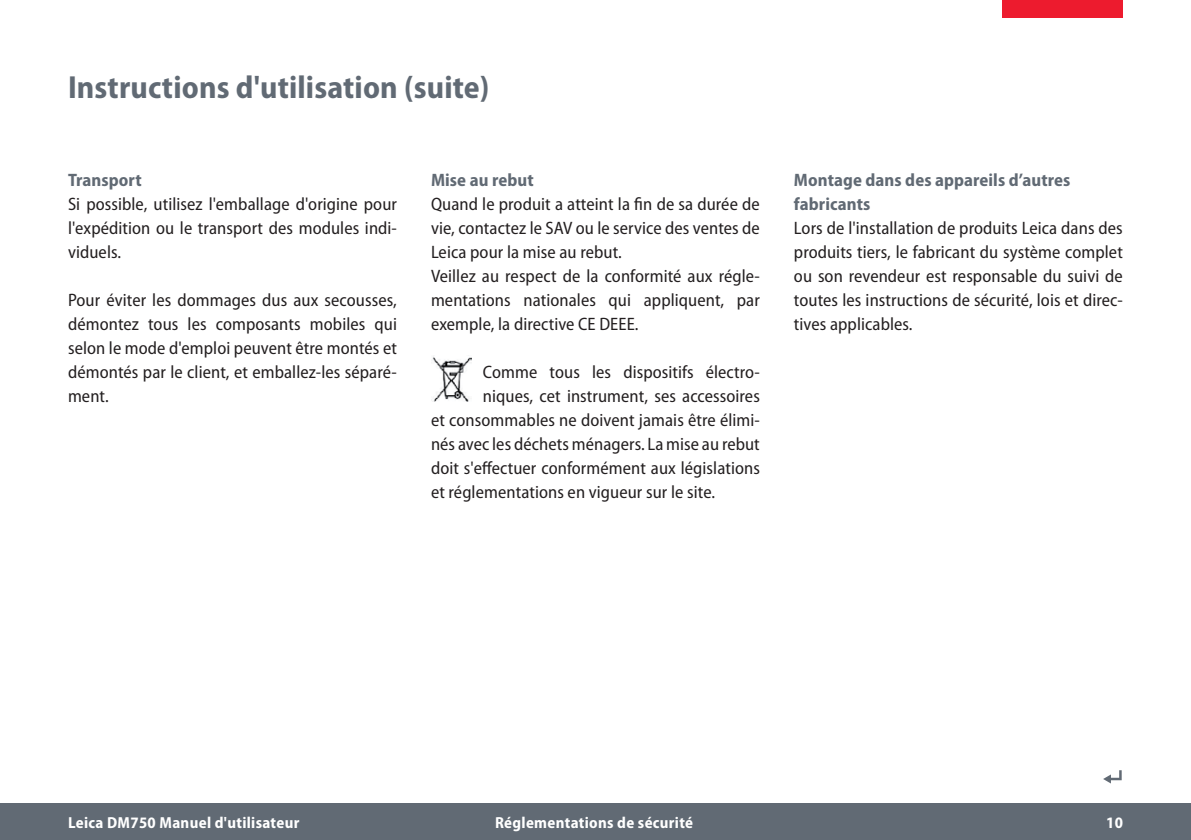
<style>
.page{position:relative;width:1191px;height:840px;background:#fff}
.page>*{position:absolute;margin:0;border:0;box-sizing:border-box;transform-origin:0 0}
.t1{font:700 semi-condensed 32px "Myriad Pro";letter-spacing:.005em;color:#616a74}
.t2{font:semi-condensed 18px/24px "Myriad Pro";letter-spacing:.005em;color:#231f20;text-align:justify}
.t3{font:700 semi-condensed 18px/24px "Myriad Pro";letter-spacing:.005em;color:#616a74}
.t4{font:700 semi-condensed 16px "Myriad Pro";letter-spacing:.02em;color:#fff}
</style>
<div class="page">
<div style="left:0;top:803px;width:1191px;height:36px;background:#616a74"></div>
<div style="left:1002px;top:0;width:121px;height:17px;background:#ed1b2e"></div>
<img style="left:432px;top:356px;width:40px;height:45px">
<svg style="left:1103px;top:770px;width:18px;height:13px"></svg>
<h1 class="t1" style="left:68px;top:75px;width:423px">Instructions d'utilisation (suite)</h1>
<p class="t3" style="left:68px;top:169px;width:75px">Transport</p>
<p class="t2" style="left:68px;top:193px;width:330px">Si possible, utilisez l'emballage d'origine pour l'expédition ou le transport des modules indi&shy;viduels.</p>
<p class="t2" style="left:68px;top:289px;width:330px">Pour éviter les dommages dus aux secousses, démontez tous les composants mobiles qui selon le mode d'emploi peuvent être montés et démontés par le client, et emballez-les séparé&shy;ment.</p>
<p class="t3" style="left:431px;top:169px;width:104px">Mise au rebut</p>
<p class="t2" style="left:431px;top:193px;width:330px;text-align:left">Quand le produit a atteint la fin de sa durée de vie, contactez le SAV ou le service des ventes de Leica pour la mise au rebut.<br>Veillez au respect de la conformité aux régle&shy;mentations nationales qui appliquent, par exemple, la directive CE DEEE.</p>
<p class="t2" style="left:483px;top:361px;width:278px">Comme tous les dispositifs électro-</p>
<p class="t2" style="left:483px;top:385px;width:278px">niques, cet instrument, ses accessoires</p>
<p class="t2" style="left:431px;top:409px;width:330px">et consommables ne doivent jamais être élimi-</p>
<p class="t2" style="left:431px;top:433px;width:330px">nés avec les déchets ménagers. La mise au rebut</p>
<p class="t2" style="left:431px;top:457px;width:330px">doit s'effectuer conformément aux législations</p>
<p class="t2" style="left:431px;top:481px;width:286px">et réglementations en vigueur sur le site.</p>
<p class="t3" style="left:794px;top:169px;width:278px">Montage dans des appareils d’autres fabricants</p>
<p class="t2" style="left:794px;top:217px;width:330px">Lors de l'installation de produits Leica dans des produits tiers, le fabricant du système complet ou son revendeur est responsable du suivi de toutes les instructions de sécurité, lois et direc&shy;tives applicables.</p>
<p class="t4" style="left:68px;top:816px;width:233px">Leica DM750 Manuel d'utilisateur</p>
<p class="t4" style="left:495px;top:816px;width:199px">Réglementations de sécurité</p>
<p class="t4" style="left:1106px;top:816px;width:18px">10</p>
</div>
